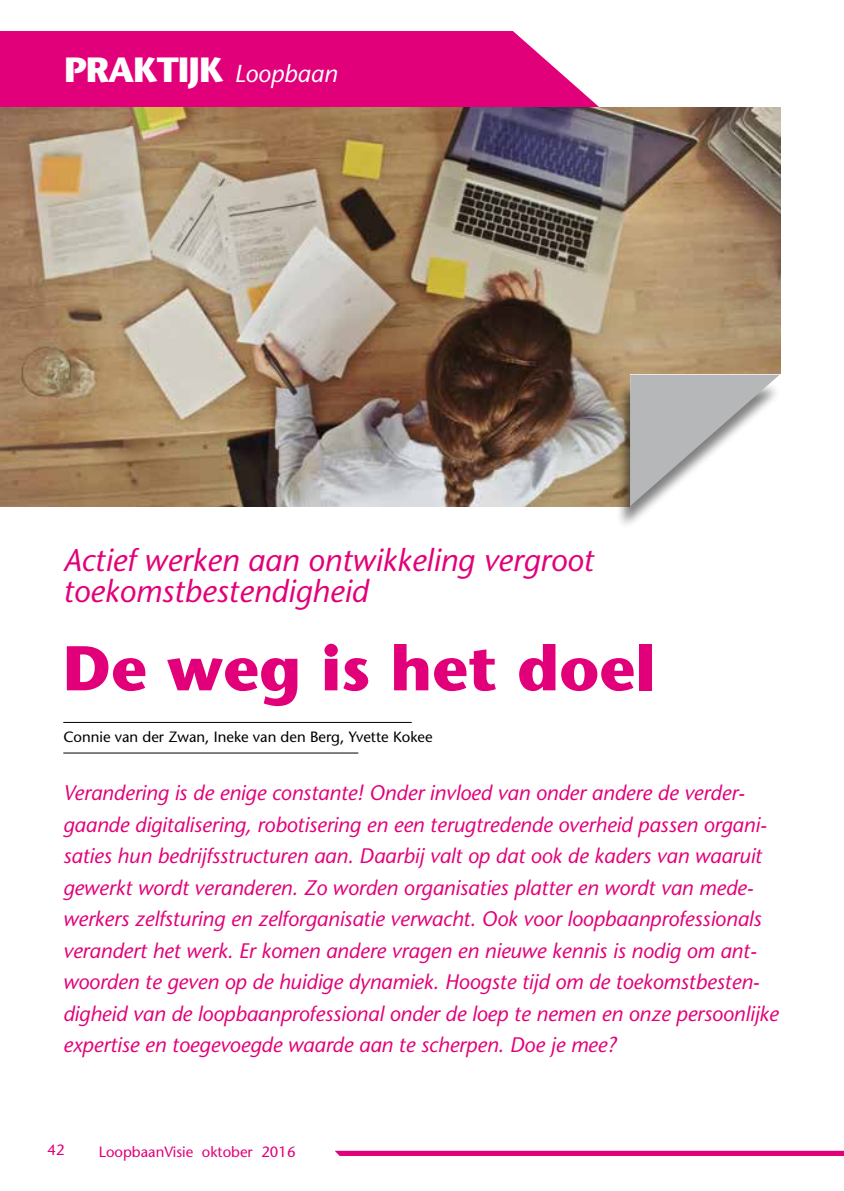
<style>
.page{position:relative;width:844px;height:1191px;background:#fff}
.page>*{position:absolute;margin:0;border:0;box-sizing:border-box;transform-origin:0 0}
.t1{font:700 63px "Stone Sans";color:#e2007a}
.t2{font:700 35px "Stone Sans";letter-spacing:-.03em;color:#fff}
.t3{font:italic 31.5px/31.5px "Stone Sans";color:#e2007a}
.t4{font:italic 24.5px "Stone Sans";color:#fff}
.t5{font:italic 21px/31.5px "Stone Sans";letter-spacing:-.005em;color:#e2007a}
.t6{font:14.88px "Stone Sans";color:#000}
.t7{font:14.88px "Stone Sans";color:#e2007a}
</style>
<div class="page">
<svg style="left:0;top:31px;width:600px;height:77px;background:#e31383"></svg>
<svg style="left:335px;top:1150px;width:508px;height:6px;background:#e5248c"></svg>
<img style="left:0;top:108px;width:780px;height:398px">
<div style="left:630px;top:374px;width:156px;height:161px;background:#fff"></div>
<div style="left:615px;top:381px;width:167px;height:149px;background:#000;opacity:.5"></div>
<svg style="left:630px;top:375px;width:149px;height:131px"></svg>
<hr style="left:63px;top:722px;width:348px;height:1px;background:#000">
<hr style="left:63px;top:752px;width:295px;height:1px;background:#000">
<h2 class="t2" style="left:64px;top:48px;width:161px">PRAKTIJK</h2>
<p class="t4" style="left:234px;top:59px;width:104px">Loopbaan</p>
<h3 class="t3" style="left:63px;top:544px;width:532px">Actief werken aan ontwikkeling vergroot toekomstbestendigheid</h3>
<h1 class="t1" style="left:63px;top:628px;width:594px">De weg is het doel</h1>
<p class="t6" style="left:63px;top:728px;width:370px">Connie van der Zwan, Ineke van den Berg, Yvette Kokee</p>
<p class="t5" style="left:63px;top:776px;width:717px">Verandering is de enige constante! Onder invloed van onder andere de verder&shy;gaande digitalisering, robotisering en een terugtredende overheid passen organi&shy;saties hun bedrijfsstructuren aan. Daarbij valt op dat ook de kaders van waaruit gewerkt wordt veranderen. Zo worden organisaties platter en wordt van mede&shy;werkers zelfsturing en zelforganisatie verwacht. Ook voor loopbaanprofessionals verandert het werk. Er komen andere vragen en nieuwe kennis is nodig om ant&shy;woorden te geven op de huidige dynamiek. Hoogste tijd om de toekomstbesten&shy;digheid van de loopbaanprofessional onder de loep te nemen en onze persoonlijke expertise en toegevoegde waarde aan te scherpen. Doe je mee?</p>
<p class="t7" style="left:47px;top:1141px;width:19px">42</p>
<p class="t7" style="left:99px;top:1142px;width:198px">LoopbaanVisie oktober 2016</p>
</div>
